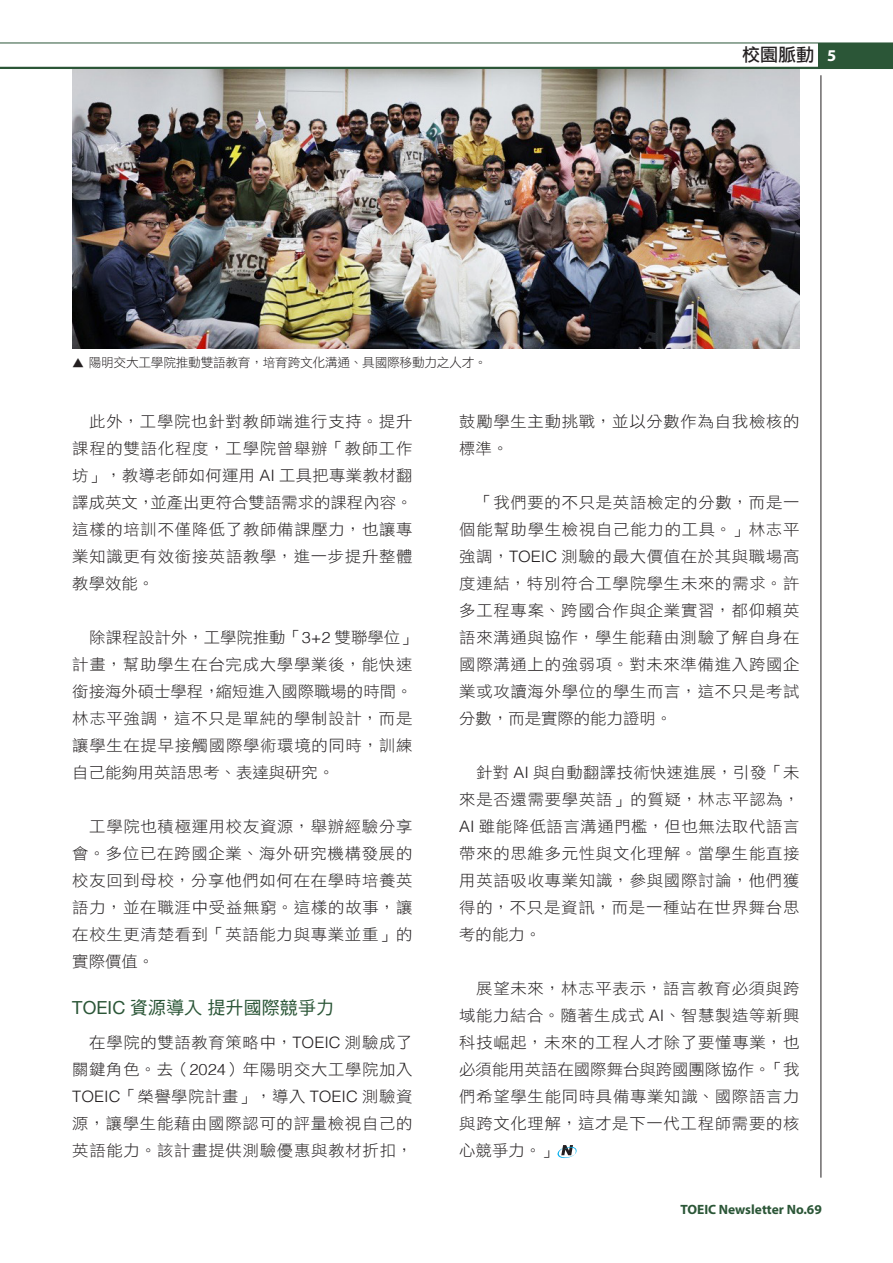
<style>
.page{position:relative;width:893px;height:1263px;background:#fff}
.page>*{position:absolute;margin:0;border:0;box-sizing:border-box;transform-origin:0 0}
.小標_深綠{font:18px "DF Hei Std W5";letter-spacing:.005em;color:#2b5637}
.t1{font:18px "DF Li Hei Std W5";color:#231f20}
.內文{font:15.75px/27px "DF Hei Std W3";letter-spacing:.045em;color:#231f20;text-align:justify;scale:1.04 1}
.t2{font:700 13.5px "Myriad Pro";color:#2b5637}
.t3{font:12.75px "DF Hei Std W3";letter-spacing:-.025em;color:#231f20}
.s1{font-size:12px}
.s2{font-family:"Myriad Pro";font-weight:700;font-size:16.5px;color:#fff}
.s3{font-family:"Helvetica";font-weight:300}
.s4{font-family:"Helvetica Neue"}
</style>
<div class="page">
<hr style="left:821px;top:75px;width:1px;height:1102px;background:#231f20">
<div style="left:819px;top:43px;width:74px;height:25px;background:#2b5637"></div>
<hr style="left:0;top:43px;width:893px;height:1px;background:#2b5637">
<hr style="left:0;top:67px;width:893px;height:2px;background:#2b5637">
<svg style="left:557px;top:1145px;width:20px;height:13px"></svg>
<img style="left:72px;top:69px;width:727px;height:280px">
<p class="t3" style="left:72px;top:355px;width:416px"><span class="s1">▲</span> 陽明交大工學院推動雙語教育，培育跨文化溝通、具國際移動力之人才。</p>
<p class="t1" style="left:742px;top:45px;width:96px">校園脈動 <span class="s2">5</span></p>
<p class="內文" style="left:72px;top:407px;width:329px;text-indent:17px">此外，工學院也針對教師端進行支持。提升課程的雙語化程度，工學院曾舉辦「教師工作坊」，教導老師如何運用 <span class="s3">AI</span> 工具把專業教材翻譯成英文，並產出更符合雙語需求的課程內容。這樣的培訓不僅降低了教師備課壓力，也讓專業知識更有效銜接英語教學，進一步提升整體教學效能。</p>
<p class="內文" style="left:72px;top:623px;width:333px;text-align:left;text-indent:17px">除課程設計外，工學院推動「<span class="s3">3+2</span> 雙聯學位」計畫，幫助學生在台完成大學學業後，能快速銜接海外碩士學程，縮短進入國際職場的時間。林志平強調，這不只是單純的學制設計，而是讓學生在提早接觸國際學術環境的同時，訓練自己能夠用英語思考、表達與研究。</p>
<p class="內文" style="left:72px;top:812px;width:329px;text-indent:17px">工學院也積極運用校友資源，舉辦經驗分享會。多位已在跨國企業、海外研究機構發展的校友回到母校，分享他們如何在在學時培養英語力，並在職涯中受益無窮。這樣的故事，讓在校生更清楚看到「英語能力與專業並重」的實際價值。</p>
<p class="小標_深綠" style="left:72px;top:997px;width:263px"><span class="s4">TOEIC</span> 資源導入提升國際競爭力</p>
<p class="內文" style="left:72px;top:1028px;width:329px;text-indent:17px">在學院的雙語教育策略中，<span class="s3">TOEIC</span> 測驗成了關鍵角色。去（<span class="s3">2024</span>）年陽明交大工學院加入<span class="s3">TOEIC</span>「榮譽學院計畫」，導入 <span class="s3">TOEIC</span> 測驗資源，讓學生能藉由國際認可的評量檢視自己的英語能力。該計畫提供測驗優惠與教材折扣，</p>
<p class="內文" style="left:459px;top:407px;width:329px">鼓勵學生主動挑戰，並以分數作為自我檢核的標準。</p>
<p class="內文" style="left:459px;top:488px;width:329px;text-indent:17px">「我們要的不只是英語檢定的分數，而是一個能幫助學生檢視自己能力的工具。」林志平強調，<span class="s3">TOEIC</span> 測驗的最大價值在於其與職場高度連結，特別符合工學院學生未來的需求。許多工程專案、跨國合作與企業實習，都仰賴英語來溝通與協作，學生能藉由測驗了解自身在國際溝通上的強弱項。對未來準備進入跨國企業或攻讀海外學位的學生而言，這不只是考試分數，而是實際的能力證明。</p>
<p class="內文" style="left:459px;top:758px;width:329px;text-indent:17px">針對 <span class="s3">AI</span> 與自動翻譯技術快速進展，引發「未來是否還需要學英語」的質疑，林志平認為，<span class="s3">AI</span> 雖能降低語言溝通門檻，但也無法取代語言帶來的思維多元性與文化理解。當學生能直接用英語吸收專業知識，參與國際討論，他們獲得的，不只是資訊，而是一種站在世界舞台思考的能力。</p>
<p class="內文" style="left:459px;top:974px;width:329px;text-indent:17px">展望未來，林志平表示，語言教育必須與跨域能力結合。隨著生成式 <span class="s3">AI</span>、智慧製造等新興科技崛起，未來的工程人才除了要懂專業，也必須能用英語在國際舞台與跨國團隊協作。「我們希望學生能同時具備專業知識、國際語言力與跨文化理解，這才是下一代工程師需要的核心競爭力。」</p>
<p class="t2" style="left:680px;top:1201px;width:143px">TOEIC Newsletter No.69</p>
</div>
